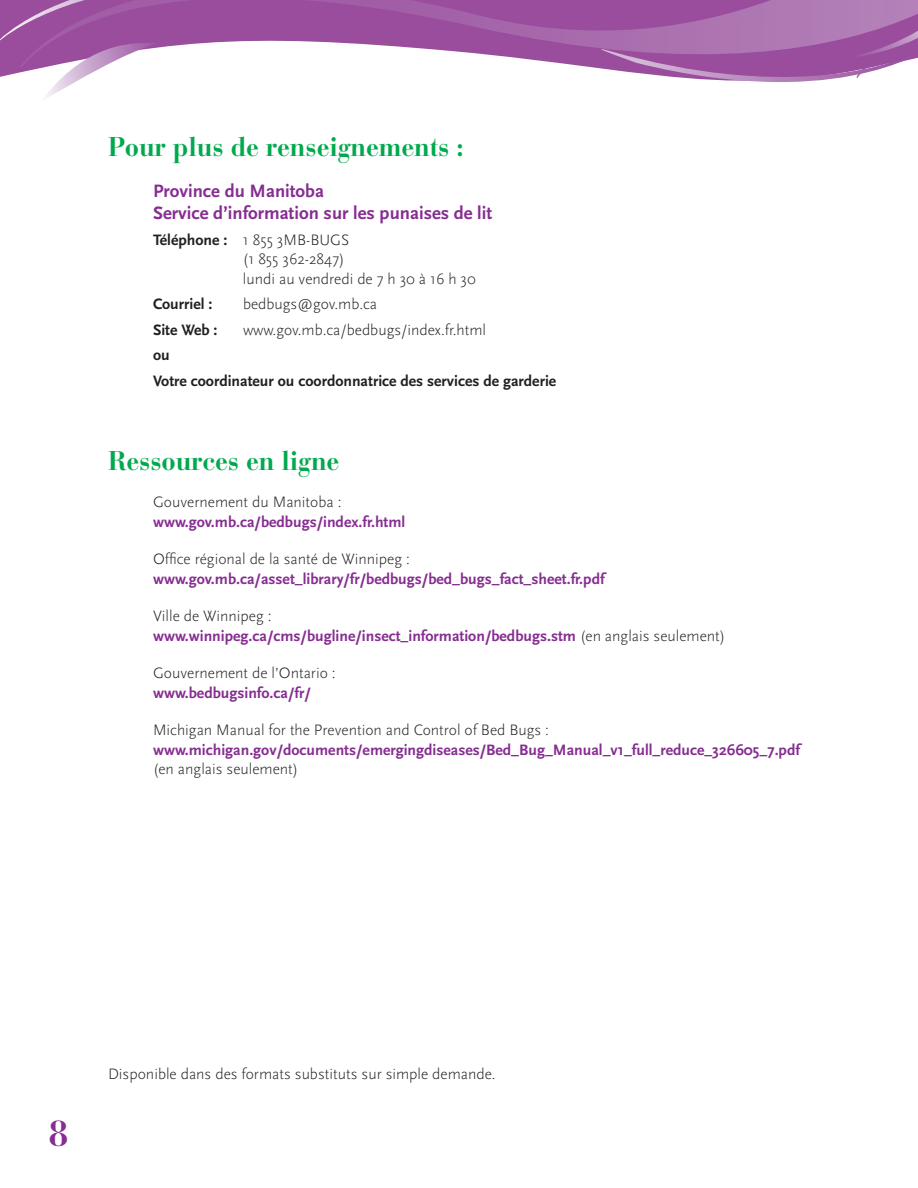
<style>
.page{position:relative;width:918px;height:1188px;background:#fff}
.page>*{position:absolute;margin:0;border:0;box-sizing:border-box;transform-origin:0 0}
.t1{font:700 36px "Bauer Bodoni";color:#862d91}
.section_head{font:700 27px "Bauer Bodoni";letter-spacing:-.005em;color:#00a94e;scale:.95 1}
.sub{font:700 18.75px/22.5px "Scala Sans";color:#862d91}
.text{font:700 15.75px/19.5px "Scala Sans";color:#862d91}
.text-2{font:300 15.75px/19.5px "Scala Sans";color:#231f20}
.text-3{font:700 15.75px "Scala Sans";color:#231f20}
.s1{font-weight:700}
.s2{font-weight:300;color:#231f20}
.s3{font-weight:700;color:#862d91}
</style>
<div class="page">
<svg style="left:0;top:0;width:82px;height:98px"></svg>
<svg style="left:687px;top:78px;width:171px;height:4px"></svg>
<svg style="left:20px;top:0;width:898px;height:78px"></svg>
<p class="section_head" style="left:108px;top:131px;width:376px">Pour plus de renseignements :</p>
<p class="sub" style="left:153px;top:180px;width:341px">Province du Manitoba<br>Service d’information sur les punaises de lit</p>
<p class="text-2" style="left:243px;top:230px;width:234px;text-indent:-90px"><span class="s1">Téléphone :</span> 1 855 3MB-BUGS<br>(1 855 362-2847)<br>lundi au vendredi de 7 h 30 à 16 h 30</p>
<p class="text-3" style="left:153px;top:296px;width:61px">Courriel :</p>
<p class="text-2" style="left:243px;top:295px;width:136px">bedbugs@gov.mb.ca</p>
<p class="text-3" style="left:153px;top:321px;width:66px">Site Web :</p>
<p class="text-2" style="left:243px;top:320px;width:245px">www.gov.mb.ca/bedbugs/index.fr.html</p>
<p class="text-3" style="left:153px;top:347px;width:18px">ou</p>
<p class="text-3" style="left:153px;top:372px;width:405px">Votre coordinateur ou coordonnatrice des services de garderie</p>
<p class="section_head" style="left:108px;top:444px;width:245px">Ressources en ligne</p>
<p class="text" style="left:153px;top:493px;width:254px"><span class="s2">Gouvernement du Manitoba : </span>www.gov.mb.ca/bedbugs/index.fr.html</p>
<p class="text" style="left:153px;top:550px;width:453px"><span class="s2">Office régional de la santé de Winnipeg : </span>www.gov.mb.ca/asset_library/fr/bedbugs/bed_bugs_fact_sheet.fr.pdf</p>
<p class="text" style="left:153px;top:607px;width:574px"><span class="s2">Ville de Winnipeg :<br></span>www.winnipeg.ca/cms/bugline/insect_information/bedbugs.stm <span class="s2">(en anglais seulement)</span></p>
<p class="text-2" style="left:153px;top:664px;width:184px">Gouvernement de l’Ontario : <span class="s3">www.bedbugsinfo.ca/fr/</span></p>
<p class="text" style="left:153px;top:721px;width:648px"><span class="s2">Michigan Manual for the Prevention and Control of Bed Bugs : </span>www.michigan.gov/documents/emergingdiseases/Bed_Bug_Manual_v1_full_reduce_326605_7.pdf</p>
<p class="text-2" style="left:153px;top:760px;width:147px">(en anglais seulement)</p>
<h1 class="t1" style="left:48px;top:1112px;width:22px">8</h1>
<p class="text-2" style="left:108px;top:1065px;width:389px">Disponible dans des formats substituts sur simple demande.</p>
</div>
